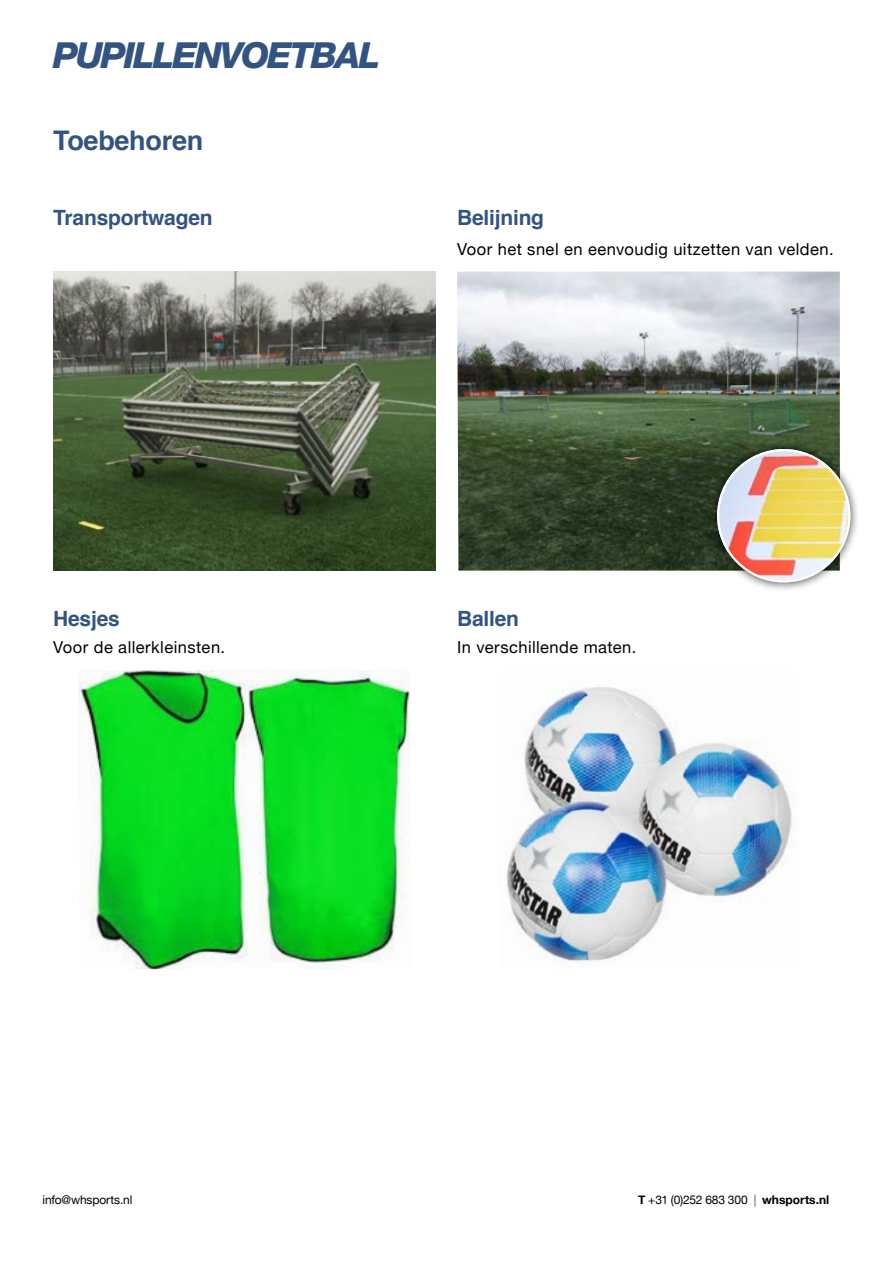
<style>
.page{position:relative;width:893px;height:1263px;background:#fff}
.page>*{position:absolute;margin:0;border:0;box-sizing:border-box;transform-origin:0 0}
.t1{font:italic 800 36px "Helvetica Neue LT Pro";letter-spacing:-.05em;color:#335481}
.t2{font:700 27px "Helvetica";letter-spacing:-.01em;color:#335481}
.t3{font:700 21px "Helvetica";letter-spacing:-.01em;color:#335481}
.t4{font:16.5px "Helvetica Neue";letter-spacing:.03em;color:#000}
.t5{font:12px "Helvetica Neue";letter-spacing:-.01em;color:#000}
.s1{font-weight:700}
.s2{color:#335481}
</style>
<div class="page">
<img style="left:53px;top:271px;width:383px;height:300px">
<img style="left:78px;top:670px;width:332px;height:299px">
<img style="left:457px;top:271px;width:383px;height:300px">
<img style="left:507px;top:687px;width:285px;height:277px">
<div style="left:708px;top:440px;width:152px;height:152px;background:#000;opacity:.75"></div>
<img style="left:717px;top:449px;width:133px;height:133px;border-radius:67px">
<h1 class="t1" style="left:53px;top:34px;width:328px">PUPILLENVOETBAL</h1>
<h2 class="t2" style="left:53px;top:119px;width:152px">Toebehoren</h2>
<p class="t3" style="left:53px;top:201px;width:161px">Transportwagen</p>
<p class="t3" style="left:53px;top:601px;width:68px">Hesjes</p>
<p class="t3" style="left:457px;top:201px;width:89px">Belijning</p>
<p class="t4" style="left:457px;top:237px;width:378px">Voor het snel en eenvoudig uitzetten van velden.</p>
<p class="t3" style="left:457px;top:601px;width:63px">Ballen</p>
<p class="t4" style="left:53px;top:635px;width:173px">Voor de allerkleinsten.</p>
<p class="t4" style="left:457px;top:635px;width:181px">In verschillende maten.</p>
<p class="t5" style="left:43px;top:1191px;width:91px">info@whsports.nl</p>
<p class="t5" style="left:638px;top:1191px;width:193px"><span class="s1">T</span> +31 (0)252 683 300 <span class="s2">|</span> <span class="s1">whsports.nl</span></p>
</div>
